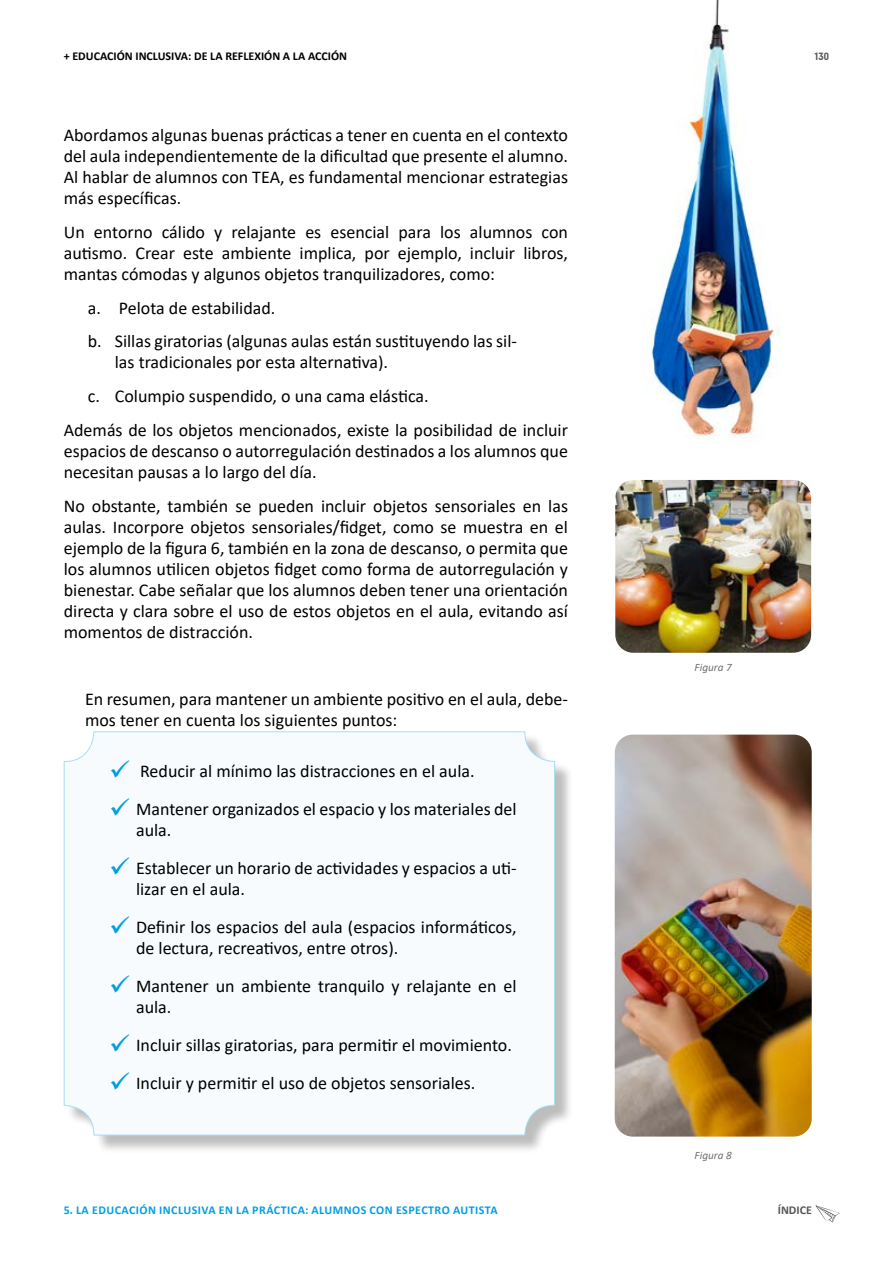
<style>
.page{position:relative;width:893px;height:1263px;background:#fff}
.page>*{position:absolute;margin:0;border:0;box-sizing:border-box;transform-origin:0 0}
.t1{font:18px/21px "Calibri";color:#000}
.t2{font:700 12px "Calibri";letter-spacing:.04em;color:#009fe3}
.t3{font:700 12px "Calibri";color:#000}
.t4{font:700 12px "Calibri";color:#575756}
.t5{font:italic 11.25px "Calibri";color:#706f6f}
.t6{font:700 10.5px "Baron Neue";color:#5a5a59}
</style>
<div class="page">
<svg style="left:816px;top:1205px;width:24px;height:17px"></svg>
<div style="left:66px;top:734px;width:508px;height:420px;background:#000;opacity:.75"></div>
<div style="left:64px;top:732px;width:491px;height:403px;background:#f7fbfe;border-radius:30px"></div>
<img style="left:615px;top:735px;width:197px;height:401px">
<img style="left:651px;top:0;width:130px;height:437px">
<img style="left:615px;top:480px;width:196px;height:173px">
<p class="t3" style="left:64px;top:48px;width:285px">+ EDUCACIÓN INCLUSIVA: DE LA REFLEXIÓN A LA ACCIÓN</p>
<p class="t1" style="left:64px;top:124px;width:506px;text-align:justify">Abordamos algunas buenas prácticas a tener en cuenta en el contexto del aula independientemente de la dificultad que presente el alumno.<br>Al hablar de alumnos con TEA, es fundamental mencionar estrategias más específicas.</p>
<p class="t1" style="left:64px;top:221px;width:506px;text-align:justify">Un entorno cálido y relajante es esencial para los alumnos con autismo. Crear este ambiente implica, por ejemplo, incluir libros, mantas cómodas y algunos objetos tranquilizadores, como:</p>
<p class="t1" style="left:88px;top:290px;width:431px;line-height:33.8px">a. Pelota de estabilidad.<br>b. Sillas giratorias (algunas aulas están sustituyendo las sil-</p>
<p class="t1" style="left:115px;top:351px;width:275px">las tradicionales por esta alternativa).</p>
<p class="t1" style="left:88px;top:385px;width:342px">c. Columpio suspendido, o una cama elástica.</p>
<p class="t1" style="left:64px;top:419px;width:506px">Además de los objetos mencionados, existe la posibilidad de incluir</p>
<p class="t1" style="left:64px;top:440px;width:506px">espacios de descanso o autorregulación destinados a los alumnos que necesitan pausas a lo largo del día.</p>
<p class="t1" style="left:64px;top:495px;width:506px;text-align:justify">No obstante, también se pueden incluir objetos sensoriales en las aulas. Incorpore objetos sensoriales/fidget, como se muestra en el ejemplo de la figura 6, también en la zona de descanso, o permita que los alumnos utilicen objetos fidget como forma de autorregulación y bienestar. Cabe señalar que los alumnos deben tener una orientación directa y clara sobre el uso de estos objetos en el aula, evitando así momentos de distracción.</p>
<p class="t1" style="left:85px;top:688px;width:484px">En resumen, para mantener un ambiente positivo en el aula, debe&shy;mos tener en cuenta los siguientes puntos:</p>
<p class="t1" style="left:136px;top:751px;width:382px;line-height:38px">Reducir al mínimo las distracciones en el aula.<br>Mantener organizados el espacio y los materiales del</p>
<p class="t1" style="left:136px;top:810px;width:382px;line-height:38px">aula.<br>Establecer un horario de actividades y espacios a uti-</p>
<p class="t1" style="left:136px;top:869px;width:382px;line-height:38px">lizar en el aula.<br>Definir los espacios del aula (espacios informáticos,</p>
<p class="t1" style="left:136px;top:928px;width:382px;line-height:38px">de lectura, recreativos, entre otros).<br>Mantener un ambiente tranquilo y relajante en el</p>
<p class="t1" style="left:136px;top:987px;width:377px;line-height:38px">aula.<br>Incluir sillas giratorias, para permitir el movimiento.<br>Incluir y permitir el uso de objetos sensoriales.</p>
<p class="t6" style="left:815px;top:50px;width:16px">130</p>
<p class="t5" style="left:695px;top:659px;width:39px">Figura 7</p>
<p class="t5" style="left:695px;top:1147px;width:39px">Figura 8</p>
<p class="t2" style="left:64px;top:1202px;width:435px">5. LA EDUCACIÓN INCLUSIVA EN LA PRÁCTICA: ALUMNOS CON ESPECTRO AUTISTA</p>
<p class="t4" style="left:778px;top:1202px;width:36px">ÍNDICE</p>
</div>
